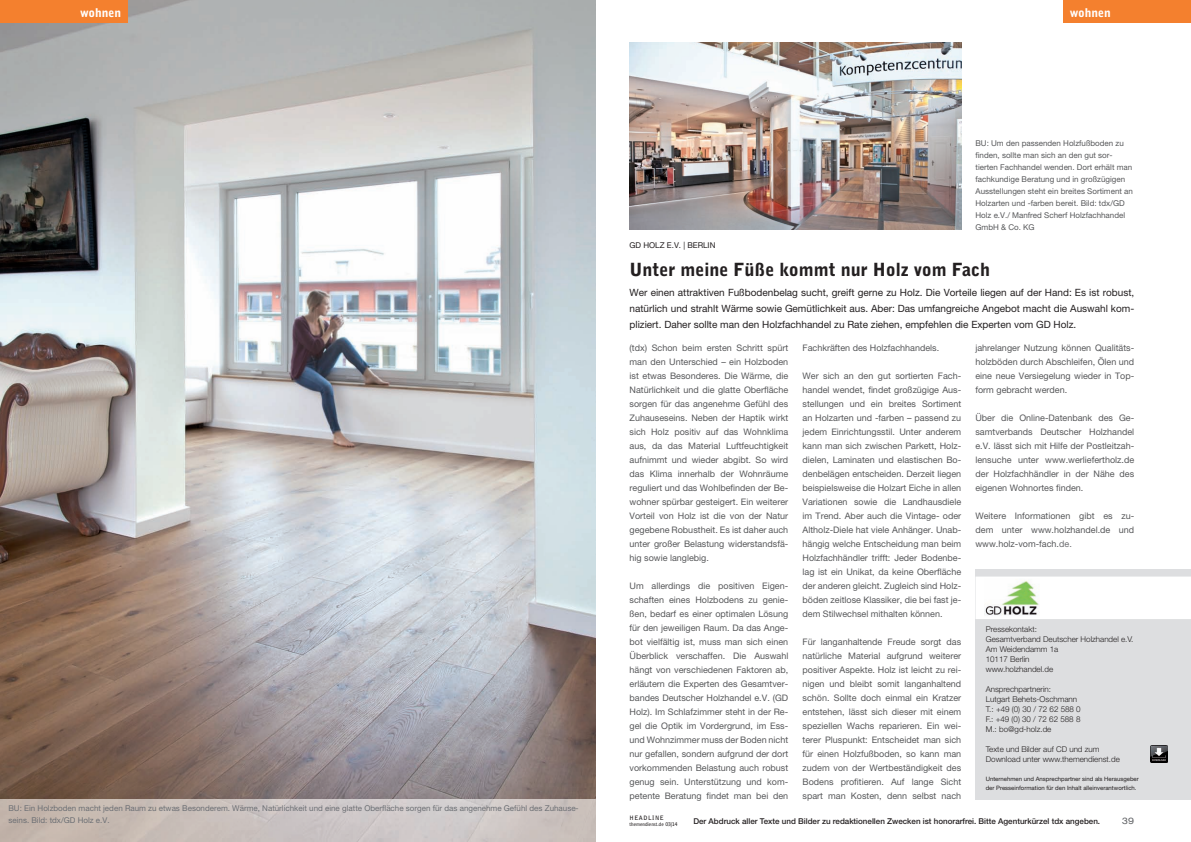
<style>
.page{position:relative;width:1191px;height:842px;background:#fff}
.page>*{position:absolute;margin:0;border:0;box-sizing:border-box;transform-origin:0 0}
.t1{font:900 18px "Bell Gothic Std";color:#231f20}
.t2{font:900 12px "Bell Gothic Std";color:#fff}
.t3{font:10px/16px "Helvetica Neue LT Pro";color:#231f20;text-align:justify}
.t4{font:9px/14px "Helvetica Neue LT Pro";color:#57585a;text-align:justify}
.t5{font:expanded 9px "Helvetica Neue LT Pro";color:#606265}
.t6{font:expanded 9px "Helvetica Neue LT Pro";color:#616366}
.t7{font:8px/12px "Helvetica Neue LT Pro";color:#57585a}
.t8{font:300 8px/10px "Helvetica Neue LT Pro";color:#231f20}
.t9{font:8px/12px "Helvetica Neue LT Pro";color:#6c6f74}
.t10{font:500 8px "Helvetica Neue LT Pro";color:#231f20}
.t11{font:8px "Helvetica Neue LT Pro";color:#231f20}
.t12{font:6px/9px "Helvetica Neue LT Pro";color:#231f20}
.t13{font:700 6px "Bell Gothic Std";letter-spacing:.09em;color:#231f20}
.t14{font:700 5px "Bell Gothic Std";color:#231f20}
.s1{color:#6c6d70}
</style>
<div class="page">
<div style="left:975px;top:569px;width:216px;height:230px;background:#dddee0"></div>
<img style="left:1150px;top:746px;width:17px;height:17px">
<svg style="left:975px;top:576px;width:216px;height:43px;background:#f3f6f2"></svg>
<img style="left:0;top:0;width:595px;height:842px">
<img style="left:629px;top:43px;width:332px;height:187px">
<div style="left:0;top:0;width:128px;height:23px;background:#f4802e"></div>
<div style="left:1063px;top:0;width:128px;height:23px;background:#f4802e"></div>
<h2 class="t2" style="left:80px;top:6px;width:43px">wohnen</h2>
<h2 class="t2" style="left:1069px;top:6px;width:43px">wohnen</h2>
<p class="t7" style="left:975px;top:137px;width:159px">BU: Um den passenden Holzfußboden zu finden, sollte man sich an den gut sor&shy;tierten Fachhandel wenden. Dort erhält man fachkundige Beratung und in großzügigen Ausstellungen steht ein breites Sortiment an Holzarten und -farben bereit. Bild: tdx/GD Holz e.V./ Manfred Scherf Holzfachhandel GmbH &amp; Co. KG</p>
<p class="t11" style="left:629px;top:241px;width:87px">GD HOLZ E.V. | BERLIN</p>
<p class="t3" style="left:629px;top:285px;width:506px">Wer einen attraktiven Fußbodenbelag sucht, greift gerne zu Holz. Die Vorteile liegen auf der Hand: Es ist robust, natürlich und strahlt Wärme sowie Gemütlichkeit aus. Aber: Das umfangreiche Angebot macht die Auswahl kom&shy;pliziert. Daher sollte man den Holzfachhandel zu Rate ziehen, empfehlen die Experten vom GD Holz.</p>
<h1 class="t1" style="left:629px;top:259px;width:362px">Unter meine Füße kommt nur Holz vom Fach</h1>
<p class="t9" style="left:9px;top:802px;width:572px">BU: Ein Holzboden macht jeden Raum zu etwas Besonderem. Wärme, Natürlichkeit und eine glatte Oberfläche sorgen für das angenehme Gefühl des Zuhause&shy;seins. Bild: tdx/GD Holz e.V.</p>
<p class="t5" style="left:57px;top:816px;width:14px">38</p>
<p class="t4" style="left:629px;top:340px;width:160px">(tdx) Schon beim ersten Schritt spürt man den Unterschied – ein Holzboden ist etwas Besonderes. Die Wärme, die Natürlichkeit und die glatte Oberfläche sorgen für das angenehme Gefühl des Zuhauseseins. Neben der Haptik wirkt sich Holz positiv auf das Wohnklima aus, da das Material Luftfeuchtigkeit aufnimmt und wieder abgibt. So wird das Klima innerhalb der Wohnräume reguliert und das Wohlbefinden der Be&shy;wohner spürbar gesteigert. Ein weiterer Vorteil von Holz ist die von der Natur gegebene Robustheit. Es ist daher auch unter großer Belastung widerstandsfä&shy;hig sowie langlebig.</p>
<p class="t4" style="left:629px;top:578px;width:160px">Um allerdings die positiven Eigen&shy;schaften eines Holzbodens zu genie&shy;ßen, bedarf es einer optimalen Lösung für den jeweiligen Raum. Da das Ange&shy;bot vielfältig ist, muss man sich einen Überblick verschaffen. Die Auswahl hängt von verschiedenen Faktoren ab, erläutern die Experten des Gesamtver&shy;bandes Deutscher Holzhandel e.V. (GD Holz). Im Schlafzimmer steht in der Re&shy;gel die Optik im Vordergrund, im Ess&shy;und Wohnzimmer muss der Boden nicht nur gefallen, sondern aufgrund der dort vorkommenden Belastung auch robust genug sein. Unterstützung und kom&shy;petente Beratung findet man bei den</p>
<p class="t4" style="left:802px;top:340px;width:138px">Fachkräften des Holzfachhandels.</p>
<p class="t4" style="left:802px;top:368px;width:160px">Wer sich an den gut sortierten Fach&shy;handel wendet, findet großzügige Aus&shy;stellungen und ein breites Sortiment an Holzarten und -farben – passend zu jedem Einrichtungsstil. Unter anderem kann man sich zwischen Parkett, Holz&shy;dielen, Laminaten und elastischen Bo&shy;denbelägen entscheiden. Derzeit liegen beispielsweise die Holzart Eiche in allen Variationen sowie die Landhausdiele im Trend. Aber auch die Vintage- oder Altholz-Diele hat viele Anhänger. Unab&shy;hängig welche Entscheidung man beim Holzfachhändler trifft: Jeder Bodenbe&shy;lag ist ein Unikat, da keine Oberfläche der anderen gleicht. Zugleich sind Holz&shy;böden zeitlose Klassiker, die bei fast je&shy;dem Stilwechsel mithalten können.</p>
<p class="t4" style="left:802px;top:635px;width:160px">Für langanhaltende Freude sorgt das natürliche Material aufgrund weiterer positiver Aspekte. Holz ist leicht zu rei&shy;nigen und bleibt somit langanhaltend schön. Sollte doch einmal ein Kratzer entstehen, lässt sich dieser mit einem speziellen Wachs reparieren. Ein wei&shy;terer Pluspunkt: Entscheidet man sich für einen Holzfußboden, so kann man zudem von der Wertbeständigkeit des Bodens profitieren. Auf lange Sicht spart man Kosten, denn selbst nach</p>
<p class="t4" style="left:975px;top:341px;width:160px">jahrelanger Nutzung können Qualitäts&shy;holzböden durch Abschleifen, Ölen und eine neue Versiegelung wieder in Top&shy;form gebracht werden.</p>
<p class="t4" style="left:975px;top:411px;width:160px">Über die Online-Datenbank des Ge&shy;samtverbands Deutscher Holzhandel e.V. lässt sich mit Hilfe der Postleitzah&shy;lensuche unter www.werliefertholz.de der Holzfachhändler in der Nähe des eigenen Wohnortes finden.</p>
<p class="t4" style="left:975px;top:509px;width:160px">Weitere Informationen gibt es zu&shy;dem unter www.holzhandel.de und www.holz-vom-fach.<span class="s1">de.</span></p>
<p class="t8" style="left:985px;top:624px;width:149px">Pressekontakt:<br>Gesamtverband Deutscher Holzhandel e.V.<br>Am Weidendamm 1a<br>10117 Berlin<br>www.holzhandel.de</p>
<p class="t8" style="left:985px;top:684px;width:96px">Ansprechpartnerin:<br>Lutgart Behets-Oschmann<br>T.: +49 (0) 30 / 72 62 588 0<br>F.: +49 (0) 30 / 72 62 588 8<br>M.: bo@gd-holz.de</p>
<p class="t8" style="left:985px;top:744px;width:136px">Texte und Bilder auf CD und zum<br>Download unter www.themendienst.de</p>
<p class="t12" style="left:985px;top:775px;width:155px">Unternehmen und Ansprechpartner sind als Herausgeber der Presseinformation für den Inhalt alleinverantwortlich.</p>
<p class="t13" style="left:629px;top:815px;width:36px">HEADLINE</p>
<p class="t14" style="left:629px;top:821px;width:50px">themendienst.de 03|14</p>
<p class="t10" style="left:693px;top:817px;width:408px">Der Abdruck aller Texte und Bilder zu redaktionellen Zwecken ist honorarfrei. Bitte Agenturkürzel tdx angeben.</p>
<p class="t6" style="left:1122px;top:816px;width:14px">39</p>
</div>
